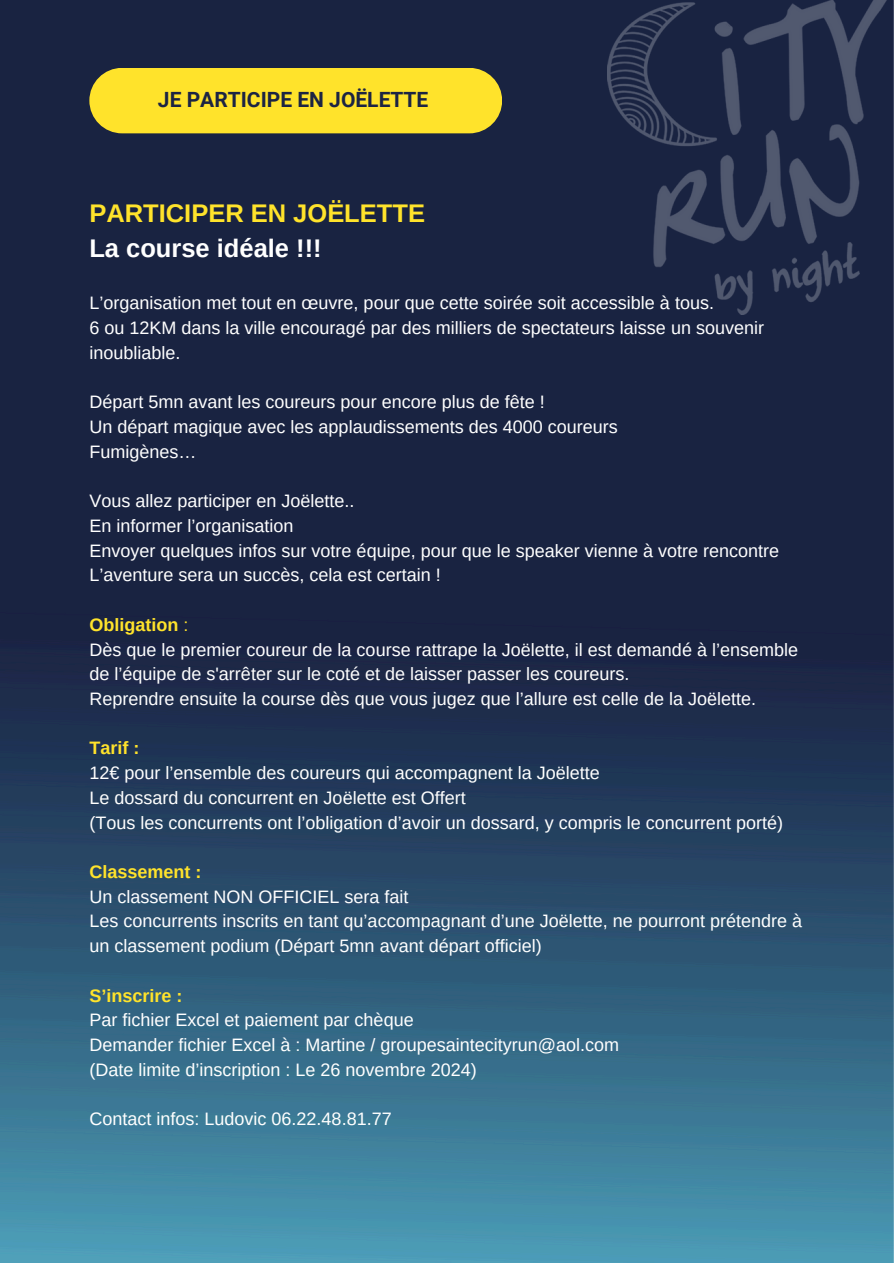
<style>
.page{position:relative;width:894px;height:1264px;background:#fff}
.page>*{position:absolute;margin:0;border:0;box-sizing:border-box;transform-origin:0 0}
.t1{font:700 25.5px/35.5px "Arimo";color:#ffe32b}
.t2{font:700 21px "Roboto";color:#1c2443}
.t3{font:18px/24.8px "Arimo";color:#fff}
.t4{font:700 18px "Arimo";color:#ffe32b}
.s1{color:#fff}
.s2{font-weight:400}
</style>
<div class="page">
<img style="left:0;top:0;width:893px;height:1262px">
<img style="left:607px;top:0;width:286px;height:315px">
<div style="left:89px;top:68px;width:413px;height:65px;background:#ffe32b;border-radius:33px"></div>
<p class="t2" style="left:158px;top:88px;width:272px">JE PARTICIPE EN JOËLETTE</p>
<p class="t1" style="left:89px;top:195px;width:337px">PARTICIPER EN JOËLETTE<br><span class="s1">La course idéale !!!</span></p>
<h2 class="t3" style="left:89px;top:291px;width:626px">L’organisation met tout en œuvre, pour que cette soirée soit accessible à tous.</h2>
<h1 class="t3" style="left:89px;top:315px;width:676px">6 ou 12KM dans la ville encouragé par des milliers de spectateurs laisse un souvenir inoubliable.</h1>
<p class="t3" style="left:89px;top:390px;width:457px">Départ 5mn avant les coureurs pour encore plus de fête !</p>
<p class="t3" style="left:89px;top:414px;width:530px">Un départ magique avec les applaudissements des 4000 coureurs</p>
<p class="t3" style="left:89px;top:439px;width:109px">Fumigènes…</p>
<p class="t3" style="left:89px;top:488px;width:267px">Vous allez participer en Joëlette..</p>
<p class="t3" style="left:89px;top:513px;width:206px">En informer l’organisation</p>
<p class="t3" style="left:89px;top:538px;width:691px">Envoyer quelques infos sur votre équipe, pour que le speaker vienne à votre rencontre</p>
<p class="t3" style="left:89px;top:562px;width:353px">L’aventure sera un succès, cela est certain !</p>
<p class="t4" style="left:89px;top:614px;width:100px">Obligation <span class="s2">:</span></p>
<p class="t3" style="left:89px;top:637px;width:710px">Dès que le premier coureur de la course rattrape la Joëlette, il est demandé à l’ensemble de l’équipe de s'arrêter sur le coté et de laisser passer les coureurs.</p>
<p class="t3" style="left:89px;top:686px;width:668px">Reprendre ensuite la course dès que vous jugez que l’allure est celle de la Joëlette.</p>
<p class="t4" style="left:89px;top:738px;width:51px">Tarif :</p>
<p class="t3" style="left:89px;top:760px;width:512px">12€ pour l’ensemble des coureurs qui accompagnent la Joëlette</p>
<p class="t3" style="left:89px;top:785px;width:378px">Le dossard du concurrent en Joëlette est Offert</p>
<p class="t3" style="left:89px;top:810px;width:695px">(Tous les concurrents ont l’obligation d’avoir un dossard, y compris le concurrent porté)</p>
<p class="t4" style="left:89px;top:861px;width:114px">Classement :</p>
<p class="t3" style="left:89px;top:884px;width:320px">Un classement NON OFFICIEL sera fait</p>
<p class="t3" style="left:89px;top:908px;width:714px">Les concurrents inscrits en tant qu’accompagnant d’une Joëlette, ne pourront prétendre à un classement podium (Départ 5mn avant départ officiel)</p>
<p class="t4" style="left:89px;top:985px;width:95px">S’inscrire :</p>
<p class="t3" style="left:89px;top:1007px;width:326px">Par fichier Excel et paiement par chèque</p>
<p class="t3" style="left:89px;top:1032px;width:531px">Demander fichier Excel à : Martine / groupesaintecityrun@aol.com</p>
<p class="t3" style="left:89px;top:1057px;width:389px">(Date limite d’inscription : Le 26 novembre 2024)</p>
<p class="t3" style="left:89px;top:1106px;width:304px">Contact infos: Ludovic 06.22.48.81.77</p>
</div>
